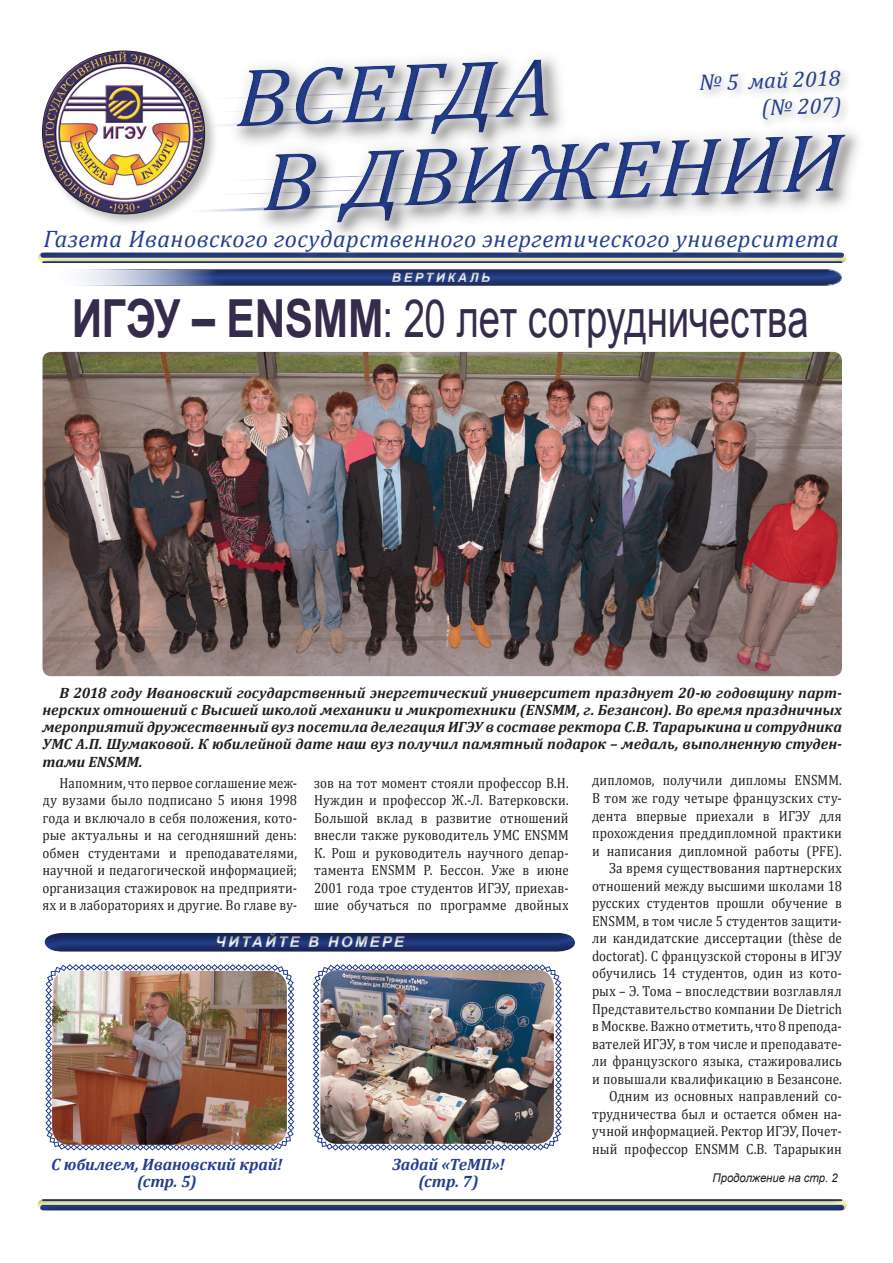
<style>
.page{position:relative;width:893px;height:1263px;background:#fff}
.page>*{position:absolute;margin:0;border:0;box-sizing:border-box;transform-origin:0 0}
.t1{font:italic 83.4px/84.9px "Cambria";color:#253f8e;scale:1.09 1}
.t2{font:52.5px "Arial";letter-spacing:-.005em;color:#352c4c;scale:.73 1}
.t3{font:italic 24px "Cambria";letter-spacing:.02em;color:#253f8e}
.t4{font:italic 22.5px/27px "Cambria";color:#253f8e;text-align:right}
.t5{font:italic 700 16.5px/17px "Cambria";letter-spacing:-.005em;color:#253f8e;text-align:center}
.t6{font:italic 700 15px/17px "Cambria";letter-spacing:-.005em;color:#231f20;text-align:justify}
.t7{font:italic 700 14.85px "Arial";letter-spacing:.15em;color:#fff}
.t8{font:14.7px/17.5px "Cambria";letter-spacing:.01em;color:#231f20;text-align:justify;scale:.89 1}
.t9{font:italic 700 12.9px "Arial";letter-spacing:.2em;color:#fff}
.t10{font:italic 12px "Arial";letter-spacing:-.005em;color:#231f20;scale:.95 1}
.s1{font-weight:700}
</style>
<div class="page">
<div style="left:40px;top:49px;width:185px;height:186px;background:#231f20;opacity:.3"></div>
<img style="left:43px;top:51px;width:162px;height:163px;border-radius:81px">
<div style="left:220px;top:43px;width:673px;height:341px;background:#231f20;opacity:.58"></div>
<svg style="left:220px;top:281px;width:673px;height:64px"></svg>
<img style="left:121px;top:43px;width:772px;height:175px">
<svg style="left:38px;top:218px;width:855px;height:63px"></svg>
<div style="left:0;top:1154px;width:891px;height:102px;background:#231f20;opacity:.5"></div>
<svg style="left:175px;top:45px;width:718px;height:170px"></svg>
<div style="left:44px;top:920px;width:533px;height:33px;background:#231f20;opacity:.5"></div>
<div style="left:42px;top:257px;width:801px;height:31px;background:#231f20;opacity:.5"></div>
<svg style="left:45px;top:964px;width:249px;height:187px"></svg>
<svg style="left:313px;top:964px;width:249px;height:187px"></svg>
<img style="left:43px;top:352px;width:799px;height:324px">
<img style="left:320px;top:970px;width:234px;height:174px">
<img style="left:52px;top:971px;width:235px;height:174px">
<h1 class="t1" style="left:232px;top:52px;width:557px;rotate:-2deg">ВСЕГДА<br>В ДВИЖЕНИИ</h1>
<h3 class="t3" style="left:44px;top:222px;width:797px">Газета Ивановского государственного энергетического университета</h3>
<h3 class="t4" style="left:699px;top:68px;width:143px;rotate:-2deg">№ 5 май 2018 (№ 207)</h3>
<p class="t9" style="left:392px;top:269px;width:100px">ВЕРТИКАЛЬ</p>
<h2 class="t2" style="left:72px;top:284px;width:1011px"><span class="s1">ИГЭУ – ENSMM</span>: 20 лет сотрудничества</h2>
<p class="t6" style="left:43px;top:684px;width:801px;text-indent:17px">В 2018 году Ивановский государственный энергетический университет празднует 20-ю годовщину парт&shy;нерских отношений с Высшей школой механики и микротехники (ENSMM, г. Безансон). Во время праздничных мероприятий дружественный вуз посетила делегация ИГЭУ в составе ректора С.В. Тарарыкина и сотрудника УМС А.П. Шумаковой. К юбилейной дате наш вуз получил памятный подарок – медаль, выполненную студен&shy;тами ENSMM.</p>
<p class="t8" style="left:43px;top:774px;width:288px;text-indent:17px">Напомним, что первое соглашение меж&shy;ду вузами было подписано 5 июня 1998 года и включало в себя положения, кото&shy;рые актуальны и на сегодняшний день: обмен студентами и преподавателями, научной и педагогической информацией; организация стажировок на предприяти&shy;ях и в лабораториях и другие. Во главе ву-</p>
<p class="t8" style="left:314px;top:774px;width:288px">зов на тот момент стояли профессор В.Н.<br>Нуждин и профессор Ж.-Л. Ватерковски.<br>Большой вклад в развитие отношений внесли также руководитель УМС ENSMM К. Рош и руководитель научного депар&shy;тамента ENSMM Р. Бессон. Уже в июне 2001 года трое студентов ИГЭУ, приехав&shy;шие обучаться по программе двойных</p>
<p class="t7" style="left:215px;top:932px;width:190px">ЧИТАЙТЕ В НОМЕРЕ</p>
<p class="t5" style="left:51px;top:1155px;width:233px">С юбилеем, Ивановский край! (стр. 5)</p>
<p class="t5" style="left:392px;top:1155px;width:114px">Задай «ТеМП»! (стр. 7)</p>
<p class="t8" style="left:592px;top:771px;width:282px;text-align:right">дипломов, получили дипломы ENSMM.<br>В том же году четыре французских сту&shy;дента впервые приехали в ИГЭУ для прохождения преддипломной практики и написания дипломной работы (PFE).<br>За время существования партнерских отношений между высшими школами 18 русских студентов прошли обучение в ENSMM, в том числе 5 студентов защити&shy;ли кандидатские диссертации (thèse de doctorat). С французской стороны в ИГЭУ обучились 14 студентов, один из кото&shy;рых – Э. Тома – впоследствии возглавлял Представительство компании De Dietrich в Москве. Важно отметить, что 8 препода&shy;вателей ИГЭУ, в том числе и преподавате&shy;ли французского языка, стажировались и повышали квалификацию в Безансоне.<br>Одним из основных направлений со&shy;трудничества был и остается обмен на&shy;учной информацией. Ректор ИГЭУ, Почет&shy;ный профессор ENSMM С.В. Тарарыкин</p>
<p class="t10" style="left:712px;top:1170px;width:133px">Продолжение на стр. 2</p>
</div>
